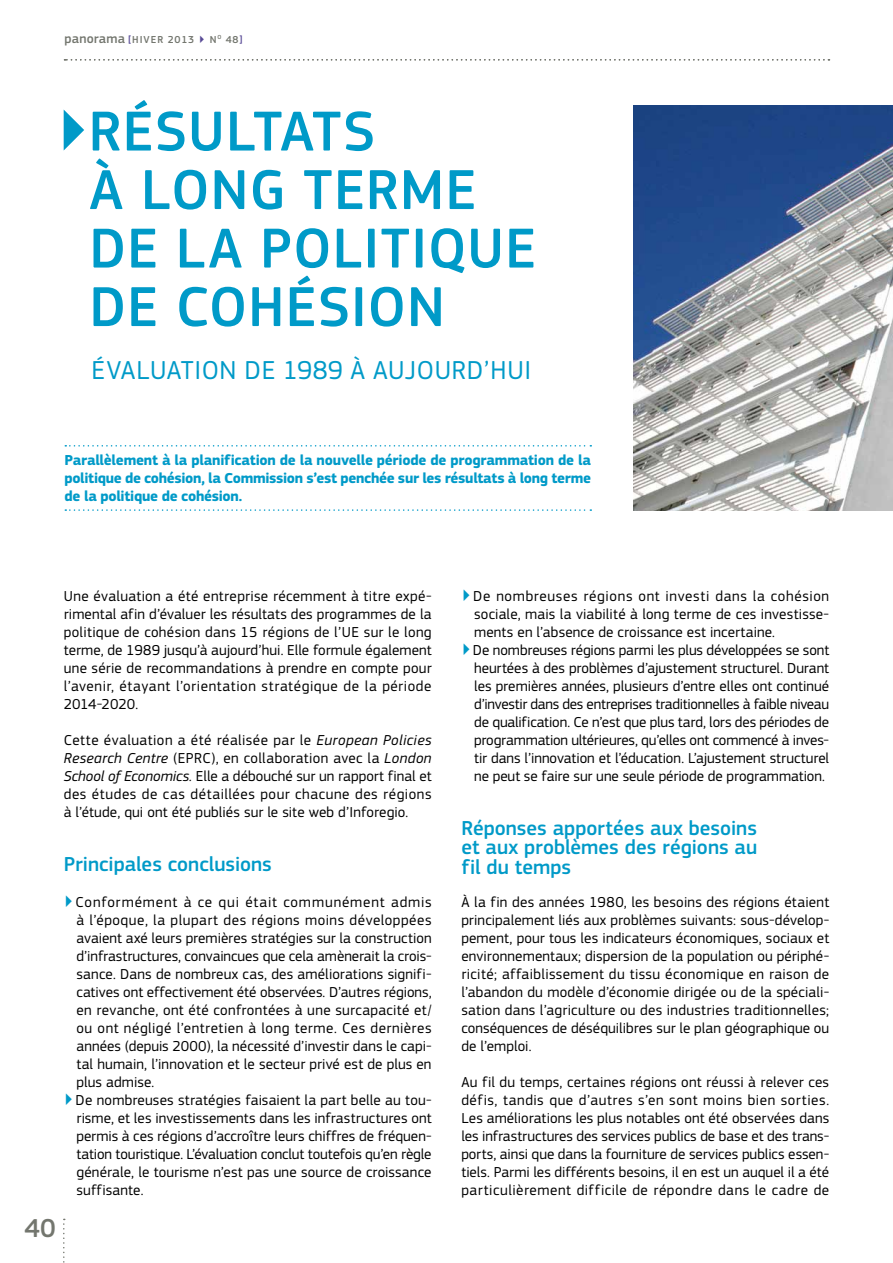
<style>
.page{position:relative;width:893px;height:1263px;background:#fff}
.page>*{position:absolute;margin:0;border:0;box-sizing:border-box;transform-origin:0 0}
.t1{font:500 58.5px/58.5px "EC Square Sans Pro";letter-spacing:.015em;color:#009ac8}
.t2{font:27px "EC Square Sans Pro";letter-spacing:.02em;color:#009ac8}
.t3{font:500 27px "EC Square Sans Pro";color:#73766e}
.t4{font:500 21px/19.5px "EC Square Sans Pro";color:#009ac8;text-align:justify}
.t5{font:15px/18px "EC Square Sans Pro";letter-spacing:.005em;color:#000;text-align:justify}
.t6{font:700 15px/18px "EC Square Sans Pro";letter-spacing:-.02em;color:#009ac8;text-align:justify}
.t7{font:15px "EC Square Sans Pro";letter-spacing:-.015em;color:#000}
.t8{font:15px "EC Square Sans Pro";letter-spacing:.025em;color:#000}
.t9{font:15px "EC Square Sans Pro";letter-spacing:.035em;color:#000}
.t10{font:15px "EC Square Sans Pro";letter-spacing:.04em;color:#000}
.t11{font:15px "EC Square Sans Pro";letter-spacing:.045em;color:#000}
.t12{font:15px "EC Square Sans Pro";letter-spacing:.055em;color:#000}
.t13{font:500 10.5px "EC Square Sans Pro";letter-spacing:.085em;color:#73766e}
.s1{font-size:13.5px}
.s2{color:#574995}
.s3{font-style:italic}
.s4{font-family:"PF Square Sans Pro";font-weight:500;font-size:16.5px;color:#009ac8}
</style>
<div class="page">
<img style="left:634px;top:105px;width:259px;height:406px">
<svg style="left:65px;top:445px;width:526px;height:2px"></svg>
<svg style="left:65px;top:509px;width:526px;height:2px"></svg>
<svg style="left:63px;top:1219px;width:2px;height:44px"></svg>
<svg style="left:65px;top:59px;width:764px;height:2px"></svg>
<p class="t13" style="left:65px;top:33px;width:179px"><span class="s1">panorama</span> <span class="s2">[</span>HIVER 2013 <span class="s2">▶</span> N<sup>O</sup> 48<span class="s2">]</span></p>
<h1 class="t1" style="left:89px;top:103px;width:448px;text-indent:-34px">▶RÉSULTATS<br>À LONG TERME<br>DE LA POLITIQUE<br>DE COHÉSION</h1>
<h2 class="t2" style="left:92px;top:354px;width:441px">ÉVALUATION DE 1989 À AUJOURD’HUI</h2>
<p class="t6" style="left:65px;top:451px;width:528px">Parallèlement à la planification de la nouvelle période de programmation de la politique de cohésion, la Commission s’est penchée sur les résultats à long terme de la politique de cohésion.</p>
<p class="t5" style="left:64px;top:587px;width:369px">Une évaluation a été entreprise récemment à titre expé&shy;rimental afin d’évaluer les résultats des programmes de la politique de cohésion dans 15 régions de l’UE sur le long terme, de 1989 jusqu’à aujourd’hui. Elle formule également une série de recommandations à prendre en compte pour l’avenir, étayant l’orientation stratégique de la période 2014-2020.</p>
<p class="t5" style="left:64px;top:731px;width:369px">Cette évaluation a été réalisée par le <span class="s3">European Policies Research Centre</span> (EPRC), en collaboration avec la <span class="s3">London School of Economics.</span> Elle a débouché sur un rapport final et des études de cas détaillées pour chacune des régions à l’étude, qui ont été publiés sur le site web d’Inforegio.</p>
<h3 class="t4" style="left:64px;top:854px;width:210px">Principales conclusions</h3>
<p class="t12" style="left:64px;top:893px;width:369px"><span class="s4">▶</span>Conformément à ce qui était communément admis</p>
<p class="t10" style="left:77px;top:911px;width:357px">à l’époque, la plupart des régions moins développées</p>
<p class="t5" style="left:77px;top:929px;width:357px">avaient axé leurs premières stratégies sur la construction</p>
<p class="t5" style="left:77px;top:947px;width:357px">d’infrastructures, convaincues que cela amènerait la crois-</p>
<p class="t5" style="left:77px;top:965px;width:357px">sance. Dans de nombreux cas, des améliorations signifi-</p>
<p class="t5" style="left:77px;top:983px;width:357px">catives ont effectivement été observées. D’autres régions,</p>
<p class="t8" style="left:77px;top:1001px;width:357px">en revanche, ont été confrontées à une surcapacité et/</p>
<p class="t9" style="left:77px;top:1019px;width:357px">ou ont négligé l’entretien à long terme. Ces dernières</p>
<p class="t5" style="left:77px;top:1037px;width:357px">années (depuis 2000), la nécessité d’investir dans le capi-</p>
<p class="t5" style="left:77px;top:1055px;width:356px">tal humain, l’innovation et le secteur privé est de plus en</p>
<p class="t5" style="left:77px;top:1073px;width:79px">plus admise.</p>
<p class="t5" style="left:64px;top:1091px;width:369px"><span class="s4">▶</span>De nombreuses stratégies faisaient la part belle au tou-</p>
<p class="t5" style="left:77px;top:1109px;width:357px">risme, et les investissements dans les infrastructures ont</p>
<p class="t5" style="left:77px;top:1127px;width:357px">permis à ces régions d’accroître leurs chiffres de fréquen-</p>
<p class="t5" style="left:77px;top:1145px;width:357px">tation touristique. L’évaluation conclut toutefois qu’en règle</p>
<p class="t5" style="left:77px;top:1163px;width:357px">générale, le tourisme n’est pas une source de croissance</p>
<p class="t5" style="left:77px;top:1181px;width:68px">suffisante.</p>
<h2 class="t3" style="left:25px;top:1212px;width:32px">40</h2>
<p class="t11" style="left:461px;top:587px;width:369px"><span class="s4">▶</span>De nombreuses régions ont investi dans la cohésion</p>
<p class="t5" style="left:474px;top:605px;width:357px">sociale, mais la viabilité à long terme de ces investisse-</p>
<p class="t5" style="left:474px;top:623px;width:302px">ments en l’absence de croissance est incertaine.</p>
<p class="t5" style="left:461px;top:641px;width:369px"><span class="s4">▶</span>De nombreuses régions parmi les plus développées se sont</p>
<p class="t5" style="left:474px;top:659px;width:356px">heurtées à des problèmes d’ajustement structurel. Durant</p>
<p class="t5" style="left:474px;top:677px;width:357px">les premières années, plusieurs d’entre elles ont continué</p>
<p class="t7" style="left:474px;top:695px;width:357px">d’investir dans des entreprises traditionnelles à faible niveau</p>
<p class="t5" style="left:474px;top:713px;width:357px">de qualification. Ce n’est que plus tard, lors des périodes de</p>
<p class="t5" style="left:474px;top:731px;width:357px">programmation ultérieures, qu’elles ont commencé à inves-</p>
<p class="t5" style="left:474px;top:749px;width:357px">tir dans l’innovation et l’éducation. L’ajustement structurel</p>
<p class="t5" style="left:474px;top:767px;width:352px">ne peut se faire sur une seule période de programmation.</p>
<h3 class="t4" style="left:461px;top:818px;width:297px">Réponses apportées aux besoins et aux problèmes des régions au fil du temps</h3>
<p class="t5" style="left:461px;top:893px;width:369px">À la fin des années 1980, les besoins des régions étaient principalement liés aux problèmes suivants: sous-dévelop&shy;pement, pour tous les indicateurs économiques, sociaux et environnementaux; dispersion de la population ou périphé&shy;ricité; affaiblissement du tissu économique en raison de l’abandon du modèle d’économie dirigée ou de la spéciali&shy;sation dans l’agriculture ou des industries traditionnelles; conséquences de déséquilibres sur le plan géographique ou de l’emploi.</p>
<p class="t5" style="left:461px;top:1073px;width:369px">Au fil du temps, certaines régions ont réussi à relever ces défis, tandis que d’autres s’en sont moins bien sorties.<br>Les améliorations les plus notables ont été observées dans les infrastructures des services publics de base et des trans&shy;ports, ainsi que dans la fourniture de services publics essen&shy;tiels. Parmi les différents besoins, il en est un auquel il a été particulièrement difficile de répondre dans le cadre de</p>
</div>
